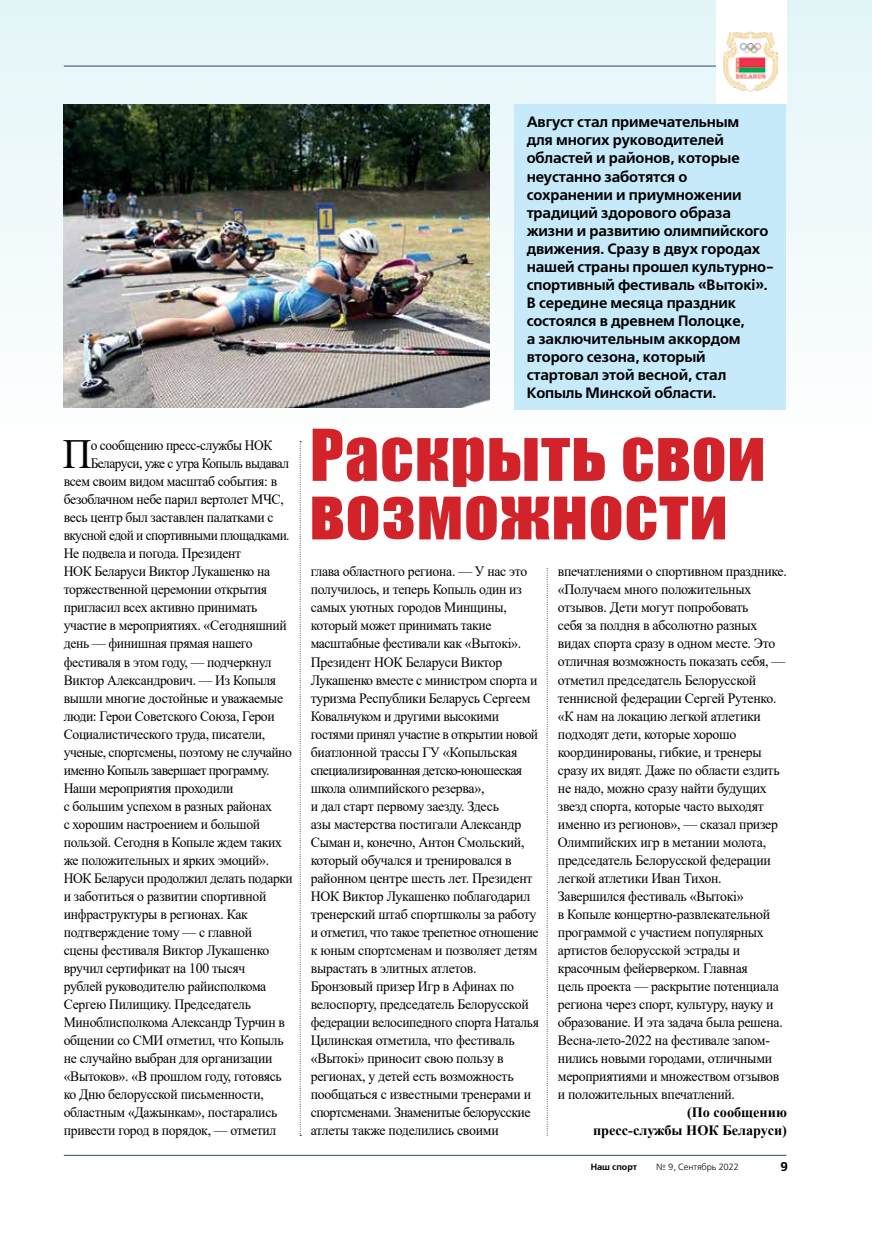
<style>
.page{position:relative;width:872px;height:1234px;background:#fff}
.page>*{position:absolute;margin:0;border:0;box-sizing:border-box;transform-origin:0 0}
.t1{font:66px/58.5px "Impact";letter-spacing:.02em;color:#d2232a}
.t2{font:41.4px "Times New Roman";color:#000;scale:.96 1}
.t3{font:700 15px/18px "Free Set C";letter-spacing:-.01em;color:#000}
.t4{font:14.25px/18px "Times New Roman";letter-spacing:-.02em;color:#000;scale:.96 1}
.t5{font:14.25px/18px "Times New Roman";letter-spacing:-.02em;color:#000}
.t6{font:14.25px "Times New Roman";letter-spacing:-.04em;color:#000;scale:.96 1}
.t7{font:14.25px "Times New Roman";letter-spacing:-.04em;color:#000;scale:.94 1}
.t8{font:700 14.25px/18px "Times New Roman";color:#000;text-align:right}
.t9{font:14.25px "Times New Roman";letter-spacing:-.02em;color:#000;scale:.95 1}
.t10{font:14.25px "Times New Roman";letter-spacing:-.02em;color:#000;scale:.94 1}
.t11{font:700 12.75px "Free Set C";color:#000}
.t12{font:9px "Free Set C";color:#000}
.t13{font:700 9px "Free Set C";color:#000}
</style>
<div class="page">
<hr style="left:64px;top:1154px;width:722px;height:1px;background:#304774">
<div style="left:0;top:0;width:872px;height:655px;background:linear-gradient(to bottom,#e5f5f8,#fff)"></div>
<svg style="left:312px;top:428px;width:293px;height:59px"></svg>
<svg style="left:622px;top:436px;width:141px;height:46px"></svg>
<svg style="left:311px;top:495px;width:415px;height:46px"></svg>
<svg style="left:547px;top:568px;width:1px;height:566px"></svg>
<svg style="left:300px;top:441px;width:1px;height:694px"></svg>
<img style="left:63px;top:104px;width:426px;height:303px">
<div style="left:514px;top:104px;width:272px;height:305px;background:#c7eafb"></div>
<div style="left:716px;top:1px;width:70px;height:103px;background:#fff"></div>
<img style="left:723px;top:32px;width:55px;height:60px">
<h2 class="t2" style="left:63px;top:425px;width:31px">П</h2>
<p class="t10" style="left:91px;top:435px;width:195px">о сообщению пресс-службы НОК</p>
<p class="t7" style="left:91px;top:453px;width:212px">Беларуси, уже с утра Копыль выдавал</p>
<p class="t4" style="left:64px;top:472px;width:224px">всем своим видом масштаб события: в</p>
<p class="t4" style="left:64px;top:490px;width:231px">безоблачном небе парил вертолет МЧС,</p>
<p class="t4" style="left:64px;top:508px;width:220px">весь центр был заставлен палатками с</p>
<p class="t7" style="left:64px;top:525px;width:242px">вкусной едой и спортивными площадками.</p>
<p class="t4" style="left:64px;top:544px;width:186px">Не подвела и погода. Президент</p>
<p class="t4" style="left:64px;top:562px;width:217px">НОК Беларуси Виктор Лукашенко на</p>
<p class="t4" style="left:64px;top:580px;width:213px">торжественной церемонии открытия</p>
<p class="t4" style="left:64px;top:598px;width:203px">пригласил всех активно принимать</p>
<p class="t4" style="left:64px;top:616px;width:234px">участие в мероприятиях. «Сегодняшний</p>
<p class="t4" style="left:64px;top:634px;width:198px">день — финишная прямая нашего</p>
<p class="t4" style="left:64px;top:652px;width:218px">фестиваля в этом году, — подчеркнул</p>
<p class="t4" style="left:64px;top:670px;width:223px">Виктор Александрович. — Из Копыля</p>
<p class="t4" style="left:64px;top:688px;width:230px">вышли многие достойные и уважаемые</p>
<p class="t4" style="left:64px;top:706px;width:221px">люди: Герои Советского Союза, Герои</p>
<p class="t4" style="left:64px;top:724px;width:211px">Социалистического труда, писатели,</p>
<p class="t6" style="left:64px;top:741px;width:239px">ученые, спортсмены, поэтому не случайно</p>
<p class="t6" style="left:64px;top:759px;width:216px">именно Копыль завершает программу.</p>
<p class="t4" style="left:64px;top:778px;width:178px">Наши мероприятия проходили</p>
<p class="t4" style="left:64px;top:796px;width:218px">с большим успехом в разных районах</p>
<p class="t4" style="left:64px;top:814px;width:206px">с хорошим настроением и большой</p>
<p class="t4" style="left:64px;top:832px;width:229px">пользой. Сегодня в Копыле ждем таких</p>
<p class="t4" style="left:64px;top:850px;width:215px">же положительных и ярких эмоций».</p>
<p class="t9" style="left:64px;top:867px;width:243px">НОК Беларуси продолжил делать подарки</p>
<p class="t4" style="left:64px;top:886px;width:213px">и заботиться о развитии спортивной</p>
<p class="t4" style="left:64px;top:904px;width:193px">инфраструктуры в регионах. Как</p>
<p class="t4" style="left:64px;top:922px;width:198px">подтверждение тому — с главной</p>
<p class="t4" style="left:64px;top:940px;width:215px">сцены фестиваля Виктор Лукашенко</p>
<p class="t4" style="left:64px;top:958px;width:191px">вручил сертификат на 100 тысяч</p>
<p class="t4" style="left:64px;top:976px;width:213px">рублей руководителю райисполкома</p>
<p class="t4" style="left:64px;top:994px;width:196px">Сергею Пилищику. Председатель</p>
<p class="t4" style="left:64px;top:1012px;width:232px">Миноблисполкома Александр Турчин в</p>
<p class="t4" style="left:64px;top:1030px;width:230px">общении со СМИ отметил, что Копыль</p>
<p class="t4" style="left:64px;top:1048px;width:219px">не случайно выбран для организации</p>
<p class="t4" style="left:64px;top:1066px;width:229px">«Вытоков». «В прошлом году, готовясь</p>
<p class="t4" style="left:64px;top:1084px;width:210px">ко Дню белорусской письменности,</p>
<p class="t4" style="left:64px;top:1102px;width:224px">областным «Дажынкам», постарались</p>
<p class="t4" style="left:64px;top:1120px;width:223px">привести город в порядок, — отметил</p>
<p class="t3" style="left:526px;top:114px;width:249px">Август стал примечательным<br>для многих руководителей областей и районов, которые неустанно заботятся о сохранении и приумножении традиций здорового образа жизни и развитию олимпийского движения. Сразу в двух городах нашей страны прошел культурно&shy;спортивный фестиваль «Вытокi».<br>В середине месяца праздник состоялся в древнем Полоцке,<br>а заключительным аккордом второго сезона, который стартовал этой весной, стал<br>Копыль Минской области.</p>
<h1 class="t1" style="left:310px;top:424px;width:457px">Раскрыть свои возможности</h1>
<p class="t4" style="left:311px;top:562px;width:239px">глава областного региона. — У нас это получилось, и теперь Копыль один из самых уютных городов Минщины, который может принимать такие масштабные фестивали как «Вытокi».<br>Президент НОК Беларуси Виктор Лукашенко вместе с министром спорта и туризма Республики Беларусь Сергеем Ковальчуком и другими высокими гостями принял участие в открытии новой биатлонной трассы ГУ «Копыльская специализированная детско-юношеская школа олимпийского резерва»,<br>и дал старт первому заезду. Здесь<br>азы мастерства постигали Александр Сыман и, конечно, Антон Смольский, который обучался и тренировался в районном центре шесть лет. Президент НОК Виктор Лукашенко поблагодарил тренерский штаб спортшколы за работу и отметил, что такое трепетное отношение к юным спортсменам и позволяет детям вырастать в элитных атлетов.<br>Бронзовый призер Игр в Афинах по велоспорту, председатель Белорусской федерации велосипедного спорта Наталья Цилинская отметила, что фестиваль «Вытокi» приносит свою пользу в регионах, у детей есть возможность пообщаться с известными тренерами и спортсменами. Знаменитые белорусские атлеты также поделились своими</p>
<p class="t5" style="left:558px;top:562px;width:230px">впечатлениями о спортивном празднике. «Получаем много положительных отзывов. Дети могут попробовать<br>себя за полдня в абсолютно разных видах спорта сразу в одном месте. Это отличная возможность показать себя, — отметил председатель Белорусской теннисной федерации Сергей Рутенко. «К нам на локацию легкой атлетики подходят дети, которые хорошо координированы, гибкие, и тренеры сразу их видят. Даже по области ездить не надо, можно сразу найти будущих звезд спорта, которые часто выходят именно из регионов», — сказал призер Олимпийских игр в метании молота, председатель Белорусской федерации легкой атлетики Иван Тихон.<br>Завершился фестиваль «Вытокi»<br>в Копыле концертно-развлекательной программой с участием популярных артистов белорусской эстрады и красочным фейерверком. Главная<br>цель проекта — раскрытие потенциала региона через спорт, культуру, науку и образование. И эта задача была решена.<br>Весна-лето-2022 на фестивале запом&shy;нились новыми городами, отличными мероприятиями и множеством отзывов и положительных впечатлений.</p>
<p class="t8" style="left:593px;top:1102px;width:195px">(По сообщению<br>пресс-службы НОК Беларуси)</p>
<p class="t13" style="left:590px;top:1161px;width:48px">Наш спорт</p>
<p class="t12" style="left:656px;top:1161px;width:84px">№ 9, Сентябрь 2022</p>
<p class="t11" style="left:780px;top:1158px;width:9px">9</p>
</div>
